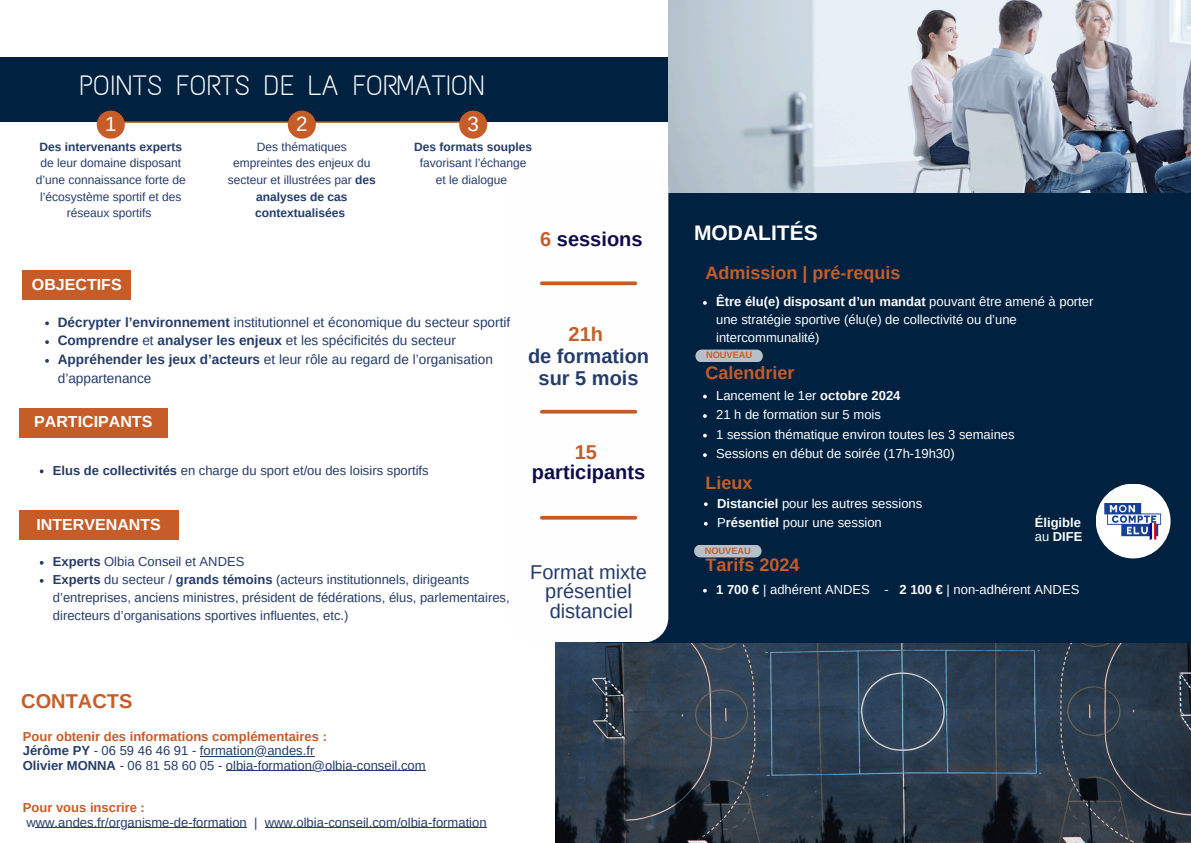
<style>
.page{position:relative;width:1191px;height:843px;background:#fff}
.page>*{position:absolute;margin:0;border:0;box-sizing:border-box;transform-origin:0 0}
.t1{font:28px "Text Me One";color:#fff}
.t2{font:700 21px "Arimo";color:#fff}
.t3{font:20.5px "Arimo";color:#fff}
.t4{font:20px/19.5px "Arimo";color:#253c69;text-align:center}
.t5{font:700 20px/19.5px "Arimo";color:#0e0c4a;text-align:center}
.t6{font:700 20px/21.8px "Arimo";color:#253c69;text-align:center}
.t7{font:700 20px "Arimo";color:#c65d28}
.t8{font:700 18px "Arimo";color:#c65d28}
.t9{font:700 16px "Arimo";color:#fff}
.t10{font:13.6px/18.8px "Arimo";color:#253c69}
.t11{font:13px/18px "Arimo";color:#253c69}
.t12{font:13px/18px "Arimo";color:#fefefe}
.t13{font:700 13px "Arimo";color:#c65d28}
.t14{font:700 13px "Arimo";color:#fefefe}
.t15{font:12px/16.5px "Arimo";color:#253c69;text-align:center}
.t16{font:700 9.2px "Arimo";color:#c65d28}
.s1{font-weight:700}
.s2{color:#c65d28}
.s3{font-weight:400}
</style>
<div class="page">
<div style="left:0;top:57px;width:705px;height:65px;background:#002140"></div>
<img style="left:668px;top:0;width:522px;height:193px">
<img style="left:555px;top:642px;width:635px;height:200px">
<div style="left:595px;top:193px;width:595px;height:449px;background:#002140"></div>
<div style="left:23px;top:270px;width:108px;height:29px;background:#c65d28"></div>
<div style="left:19px;top:408px;width:149px;height:29px;background:#c65d28"></div>
<div style="left:19px;top:510px;width:159px;height:29px;background:#c65d28"></div>
<div style="left:509px;top:164px;width:159px;height:478px;background:#fefefe;border-radius:25px"></div>
<svg style="left:541px;top:409px;width:94px;height:4px"></svg>
<svg style="left:541px;top:281px;width:94px;height:4px"></svg>
<svg style="left:541px;top:515px;width:94px;height:4px"></svg>
<hr style="left:106px;top:121px;width:364px;height:2px;background:#c65d28">
<div style="left:97px;top:110px;width:28px;height:29px;background:#c65d28;border-radius:50%"></div>
<div style="left:288px;top:110px;width:28px;height:29px;background:#c65d28;border-radius:50%"></div>
<div style="left:459px;top:110px;width:28px;height:29px;background:#c65d28;border-radius:50%"></div>
<svg style="left:694px;top:545px;width:67px;height:12px"></svg>
<div style="left:1095px;top:483px;width:75px;height:75px;background:#fefefe;border-radius:50%"></div>
<svg style="left:40px;top:561px;width:4px;height:3px"></svg>
<svg style="left:40px;top:579px;width:4px;height:3px"></svg>
<svg style="left:703px;top:301px;width:3px;height:4px"></svg>
<svg style="left:703px;top:414px;width:3px;height:4px"></svg>
<svg style="left:703px;top:453px;width:3px;height:4px"></svg>
<svg style="left:704px;top:502px;width:3px;height:4px"></svg>
<svg style="left:45px;top:321px;width:4px;height:4px"></svg>
<svg style="left:45px;top:340px;width:4px;height:4px"></svg>
<svg style="left:45px;top:359px;width:4px;height:3px"></svg>
<svg style="left:40px;top:469px;width:4px;height:4px"></svg>
<hr style="left:200px;top:755px;width:114px;height:1px;background:#253c69">
<hr style="left:226px;top:770px;width:199px;height:1px;background:#253c69">
<hr style="left:36px;top:827px;width:211px;height:1px;background:#253c69">
<hr style="left:265px;top:827px;width:221px;height:1px;background:#253c69">
<img style="left:1104px;top:503px;width:57px;height:36px">
<svg style="left:695px;top:349px;width:67px;height:13px"></svg>
<p class="t1" style="left:79px;top:69px;width:407px">POINTS FORTS DE LA FORMATION</p>
<h4 class="t3" style="left:105px;top:113px;width:13px">1</h4>
<p class="t3" style="left:296px;top:113px;width:13px">2</p>
<h2 class="t3" style="left:467px;top:113px;width:13px">3</h2>
<h6 class="t15" style="left:36px;top:138px;width:152px"><span class="s1">Des intervenants experts </span>de leur domaine disposant d’une connaissance forte de l’écosystème sportif et des réseaux sportifs</h6>
<p class="t15" style="left:228px;top:138px;width:150px">Des thématiques empreintes des enjeux du secteur et illustrées par <span class="s1">des analyses de cas contextualisées</span></p>
<p class="t15" style="left:414px;top:138px;width:119px"><span class="s1">Des formats souples </span>favorisant l’échange et le dialogue</p>
<p class="t5" style="left:540px;top:229px;width:104px"><span class="s2">6</span> sessions</p>
<h3 class="t9" style="left:32px;top:275px;width:91px">OBJECTIFS</h3>
<p class="t10" style="left:58px;top:312px;width:454px"><span class="s1">Décrypter l’environnement</span> institutionnel et économique du secteur sportif</p>
<p class="t10" style="left:58px;top:331px;width:399px"><span class="s1">Comprendre</span> et <span class="s1">analyser les enjeux</span> et les spécificités du secteur</p>
<h5 class="t10" style="left:58px;top:350px;width:436px"><span class="s1">Appréhender les jeux d’acteurs</span> et leur rôle au regard de l’organisation d’appartenance</h5>
<h3 class="t9" style="left:34px;top:413px;width:120px">PARTICIPANTS</h3>
<p class="t11" style="left:53px;top:461px;width:377px"><span class="s1">Elus de collectivités</span> en charge du sport et/ou des loisirs sportifs</p>
<h2 class="t9" style="left:36px;top:515px;width:126px">INTERVENANTS</h2>
<h5 class="t11" style="left:53px;top:552px;width:193px"><span class="s1">Experts</span> Olbia Conseil et ANDES</h5>
<p class="t11" style="left:53px;top:570px;width:458px"><span class="s1">Experts</span> du secteur / <span class="s1">grands témoins</span> (acteurs institutionnels, dirigeants d’entreprises, anciens ministres, président de fédérations, élus, parlementaires, directeurs d’organisations sportives influentes, etc.)</p>
<p class="t6" style="left:528px;top:323px;width:123px"><span class="s2">21h<br></span>de formation sur 5 mois</p>
<p class="t5" style="left:532px;top:442px;width:115px"><span class="s2">15 </span>participants</p>
<p class="t4" style="left:530px;top:561px;width:118px">Format mixte présentiel distanciel</p>
<p class="t7" style="left:21px;top:690px;width:113px">CONTACTS</p>
<h3 class="t13" style="left:23px;top:729px;width:306px">Pour obtenir des informations complémentaires :</h3>
<h6 class="t11" style="left:23px;top:741px;width:293px"><span class="s1">Jérôme PY</span> - 06 59 46 46 91 - formation@andes.fr</h6>
<p class="t11" style="left:23px;top:755px;width:404px"><span class="s1">Olivier MONNA</span> - 06 81 58 60 05 - olbia-formation@olbia-conseil.com</p>
<p class="t13" style="left:23px;top:800px;width:124px">Pour vous inscrire :</p>
<p class="t11" style="left:26px;top:812px;width:461px">www.andes.fr/organisme-de-formation | www.olbia-conseil.com/olbia-formation</p>
<p class="t2" style="left:694px;top:221px;width:125px">MODALITÉS</p>
<h5 class="t8" style="left:705px;top:262px;width:196px">Admission | pré-requis</h5>
<p class="t12" style="left:716px;top:293px;width:379px"><span class="s1">Être élu(e) disposant d’un mandat</span> pouvant être amené à porter une stratégie sportive (élu(e) de collectivité ou d’une intercommunalité)</p>
<p class="t16" style="left:706px;top:350px;width:48px">NOUVEAU</p>
<p class="t8" style="left:705px;top:362px;width:90px">Calendrier</p>
<p class="t12" style="left:716px;top:386px;width:186px">Lancement le 1er <span class="s1">octobre 2024</span></p>
<p class="t12" style="left:716px;top:406px;width:166px">21 h de formation sur 5 mois</p>
<p class="t12" style="left:716px;top:425px;width:300px">1 session thématique environ toutes les 3 semaines</p>
<h5 class="t12" style="left:716px;top:445px;width:240px">Sessions en début de soirée (17h-19h30)</h5>
<p class="t8" style="left:705px;top:473px;width:48px">Lieux</p>
<p class="t12" style="left:717px;top:494px;width:207px"><span class="s1">Distanciel</span> pour les autres sessions</p>
<p class="t12" style="left:717px;top:513px;width:166px">P<span class="s1">résentiel</span> pour une session</p>
<p class="t16" style="left:704px;top:545px;width:48px">NOUVEAU</p>
<p class="t8" style="left:705px;top:554px;width:95px">Tarifs 2024</p>
<p class="t14" style="left:1034px;top:515px;width:48px">Éligible</p>
<p class="t14" style="left:1034px;top:528px;width:49px"><span class="s3">au</span> DIFE</p>
<p class="t12" style="left:716px;top:580px;width:364px"><span class="s1">1 700 €</span> | adhérent ANDES - <span class="s1">2 100 €</span> | non-adhérent ANDES</p>
</div>
